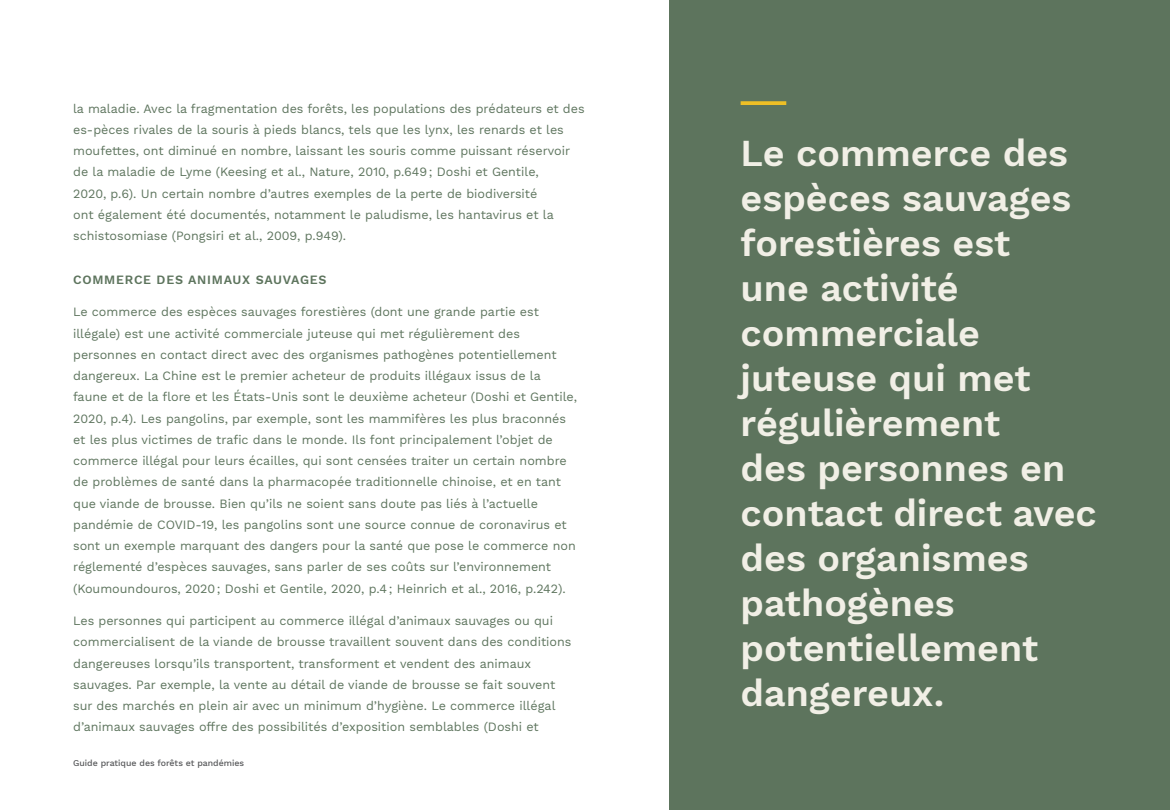
<style>
.page{position:relative;width:1170px;height:810px;background:#fff}
.page>*{position:absolute;margin:0;border:0;box-sizing:border-box;transform-origin:0 0}
.t1{font:600 37.5px/45px "Work Sans";color:#f1efe6}
.Normal_body{font:12.5px/21.2px "Work Sans";color:#5d745d}
.Section_header{font:600 12.5px "Work Sans";letter-spacing:.06em;color:#5d745d}
.t2{font:500 8.75px "Work Sans";color:#57585a}
</style>
<div class="page">
<div style="left:670px;top:0;width:500px;height:810px;background:#5d745d"></div>
<svg style="left:741px;top:101px;width:45px;height:4px"></svg>
<p class="Normal_body" style="left:73px;top:98px;width:513px">la maladie. Avec la fragmentation des forêts, les populations des prédateurs et des es-pèces rivales de la souris à pieds blancs, tels que les lynx, les renards et les moufettes, ont diminué en nombre, laissant les souris comme puissant réservoir de la maladie de Lyme (Keesing et al., Nature, 2010, p.649; Doshi et Gentile,<br>2020, p.6). Un certain nombre d’autres exemples de la perte de biodiversité<br>ont également été documentés, notamment le paludisme, les hantavirus et la schistosomiase (Pongsiri et al., 2009, p.949).</p>
<p class="Section_header" style="left:73px;top:272px;width:255px">COMMERCE DES ANIMAUX SAUVAGES</p>
<p class="Normal_body" style="left:73px;top:302px;width:506px">Le commerce des espèces sauvages forestières (dont une grande partie est illégale) est une activité commerciale juteuse qui met régulièrement des personnes en contact direct avec des organismes pathogènes potentiellement dangereux. La Chine est le premier acheteur de produits illégaux issus de la faune et de la flore et les États-Unis sont le deuxième acheteur (Doshi et Gentile, 2020, p.4). Les pangolins, par exemple, sont les mammifères les plus braconnés et les plus victimes de trafic dans le monde. Ils font principalement l’objet de commerce illégal pour leurs écailles, qui sont censées traiter un certain nombre de problèmes de santé dans la pharmacopée traditionnelle chinoise, et en tant que viande de brousse. Bien qu’ils ne soient sans doute pas liés à l’actuelle pandémie de COVID-19, les pangolins sont une source connue de coronavirus et sont un exemple marquant des dangers pour la santé que pose le commerce non réglementé d’espèces sauvages, sans parler de ses coûts sur l’environnement (Koumoundouros, 2020; Doshi et Gentile, 2020, p.4; Heinrich et al., 2016, p.242).</p>
<p class="Normal_body" style="left:73px;top:611px;width:500px">Les personnes qui participent au commerce illégal d’animaux sauvages ou qui commercialisent de la viande de brousse travaillent souvent dans des conditions dangereuses lorsqu’ils transportent, transforment et vendent des animaux sauvages. Par exemple, la vente au détail de viande de brousse se fait souvent sur des marchés en plein air avec un minimum d’hygiène. Le commerce illégal d’animaux sauvages offre des possibilités d’exposition semblables (Doshi et</p>
<p class="t2" style="left:73px;top:758px;width:173px">Guide pratique des forêts et pandémies</p>
<p class="t1" style="left:741px;top:133px;width:358px">Le commerce des espèces sauvages forestières est<br>une activité commerciale juteuse qui met régulièrement<br>des personnes en contact direct avec des organismes pathogènes potentiellement dangereux.</p>
</div>
